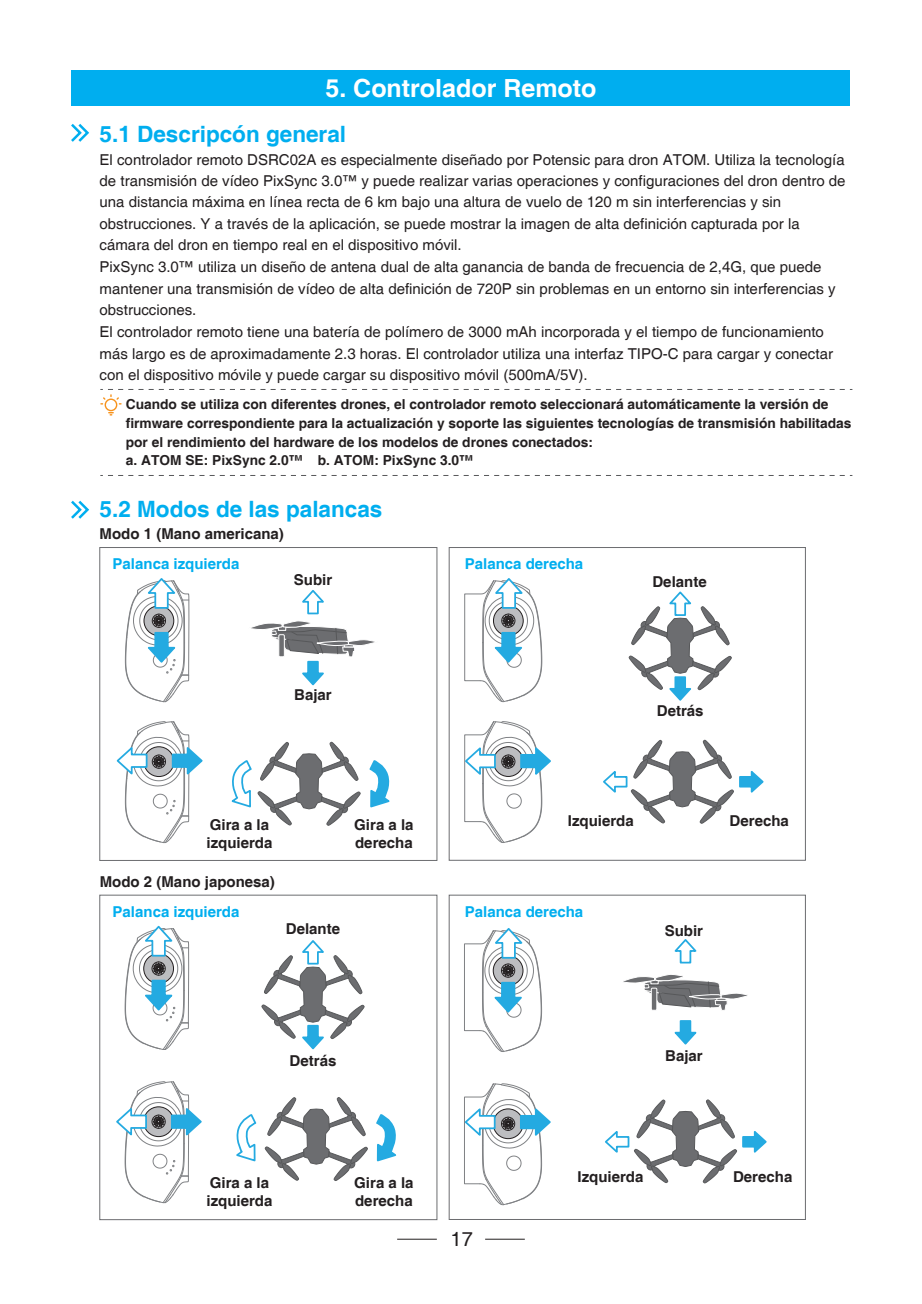
<style>
.page{position:relative;width:922px;height:1304px;background:#fff}
.page>*{position:absolute;margin:0;border:0;box-sizing:border-box;transform-origin:0 0}
.t1{font:700 25px "Helvetica";color:#fff}
.t2{font:700 22.5px "Helvetica";color:#00aeef}
.t3{font:20px "Helvetica";color:#231f20}
.t4{font:15px/21.5px "Helvetica";color:#231f20}
.t5{font:700 15px/17.5px "Helvetica";color:#231f20}
.t6{font:700 15px "Helvetica";color:#00aeef}
.t7{font:700 13.75px/18.8px "Helvetica";color:#231f20}
</style>
<div class="page">
<div style="left:72px;top:70px;width:777px;height:35px;background:#00aeef"></div>
<svg style="left:369px;top:761px;width:21px;height:47px"></svg>
<svg style="left:251px;top:590px;width:124px;height:96px"></svg>
<svg style="left:628px;top:591px;width:104px;height:110px"></svg>
<svg style="left:231px;top:741px;width:130px;height:85px"></svg>
<svg style="left:603px;top:739px;width:161px;height:85px"></svg>
<div style="left:99px;top:547px;width:338px;height:314px;border:1px solid #6c6d70"></div>
<div style="left:448px;top:547px;width:357px;height:314px;border:1px solid #6c6d70"></div>
<div style="left:99px;top:895px;width:338px;height:325px;border:1px solid #6c6d70"></div>
<div style="left:448px;top:895px;width:357px;height:325px;border:1px solid #6c6d70"></div>
<svg style="left:674px;top:939px;width:23px;height:25px"></svg>
<svg style="left:623px;top:974px;width:125px;height:71px"></svg>
<svg style="left:261px;top:940px;width:104px;height:110px"></svg>
<svg style="left:236px;top:1115px;width:21px;height:47px"></svg>
<svg style="left:376px;top:1115px;width:21px;height:47px"></svg>
<svg style="left:264px;top:1097px;width:104px;height:84px"></svg>
<svg style="left:605px;top:1099px;width:162px;height:85px"></svg>
<svg style="left:71px;top:124px;width:19px;height:18px"></svg>
<svg style="left:71px;top:500px;width:19px;height:19px"></svg>
<svg style="left:125px;top:578px;width:64px;height:125px"></svg>
<svg style="left:116px;top:721px;width:87px;height:122px"></svg>
<svg style="left:124px;top:925px;width:65px;height:125px"></svg>
<svg style="left:116px;top:1081px;width:86px;height:123px"></svg>
<svg style="left:464px;top:578px;width:78px;height:124px"></svg>
<svg style="left:464px;top:721px;width:87px;height:122px"></svg>
<svg style="left:464px;top:928px;width:78px;height:124px"></svg>
<svg style="left:464px;top:1083px;width:87px;height:122px"></svg>
<hr style="left:397px;top:1239px;width:40px;height:1px;background:#231f20">
<hr style="left:485px;top:1239px;width:39px;height:1px;background:#231f20">
<svg style="left:100px;top:389px;width:752px;height:27px"></svg>
<svg style="left:100px;top:475px;width:752px;height:1px"></svg>
<h1 class="t1" style="left:325px;top:73px;width:272px">5. Controlador Remoto</h1>
<h2 class="t2" style="left:100px;top:120px;width:248px">5.1 Descripcón general</h2>
<p class="t4" style="left:100px;top:149px;width:747px">El controlador remoto DSRC02A es especialmente diseñado por Potensic para dron ATOM. Utiliza la tecnología de transmisión de vídeo PixSync 3.0™ y puede realizar varias operaciones y configuraciones del dron dentro de una distancia máxima en línea recta de 6 km bajo una altura de vuelo de 120 m sin interferencias y sin obstrucciones. Y a través de la aplicación, se puede mostrar la imagen de alta definición capturada por la cámara del dron en tiempo real en el dispositivo móvil.<br>PixSync 3.0™ utiliza un diseño de antena dual de alta ganancia de banda de frecuencia de 2,4G, que puede mantener una transmisión de vídeo de alta definición de 720P sin problemas en un entorno sin interferencias y obstrucciones.<br>El controlador remoto tiene una batería de polímero de 3000 mAh incorporada y el tiempo de funcionamiento más largo es de aproximadamente 2.3 horas. El controlador utiliza una interfaz TIPO-C para cargar y conectar con el dispositivo móvile y puede cargar su dispositivo móvil (500mA/5V).</p>
<p class="t7" style="left:126px;top:395px;width:727px">Cuando se utiliza con diferentes drones, el controlador remoto seleccionará automáticamente la versión de firmware correspondiente para la actualización y soporte las siguientes tecnologías de transmisión habilitadas por el rendimiento del hardware de los modelos de drones conectados:<br>a. ATOM SE: PixSync 2.0™ b. ATOM: PixSync 3.0™</p>
<h2 class="t2" style="left:100px;top:496px;width:284px">5.2 Modos de las palancas</h2>
<p class="t5" style="left:100px;top:526px;width:186px">Modo 1 (Mano americana)</p>
<p class="t6" style="left:113px;top:555px;width:128px">Palanca izquierda</p>
<p class="t6" style="left:464px;top:555px;width:120px">Palanca derecha</p>
<p class="t5" style="left:294px;top:572px;width:40px">Subir</p>
<p class="t5" style="left:294px;top:687px;width:39px">Bajar</p>
<p class="t5" style="left:652px;top:574px;width:56px">Delante</p>
<p class="t5" style="left:656px;top:702px;width:48px">Detrás</p>
<p class="t5" style="left:206px;top:817px;width:67px">Gira a la izquierda</p>
<p class="t5" style="left:354px;top:817px;width:61px">Gira a la derecha</p>
<p class="t5" style="left:567px;top:812px;width:67px">Izquierda</p>
<p class="t5" style="left:729px;top:812px;width:61px">Derecha</p>
<p class="t5" style="left:100px;top:874px;width:177px">Modo 2 (Mano japonesa)</p>
<p class="t6" style="left:113px;top:903px;width:128px">Palanca izquierda</p>
<p class="t6" style="left:464px;top:903px;width:120px">Palanca derecha</p>
<p class="t5" style="left:286px;top:921px;width:56px">Delante</p>
<p class="t5" style="left:289px;top:1053px;width:48px">Detrás</p>
<p class="t5" style="left:664px;top:922px;width:40px">Subir</p>
<p class="t5" style="left:665px;top:1048px;width:39px">Bajar</p>
<p class="t5" style="left:206px;top:1175px;width:67px">Gira a la izquierda</p>
<p class="t5" style="left:354px;top:1175px;width:61px">Gira a la derecha</p>
<h3 class="t3" style="left:450px;top:1227px;width:24px">17</h3>
<p class="t5" style="left:577px;top:1169px;width:67px">Izquierda</p>
<p class="t5" style="left:733px;top:1169px;width:61px">Derecha</p>
</div>
